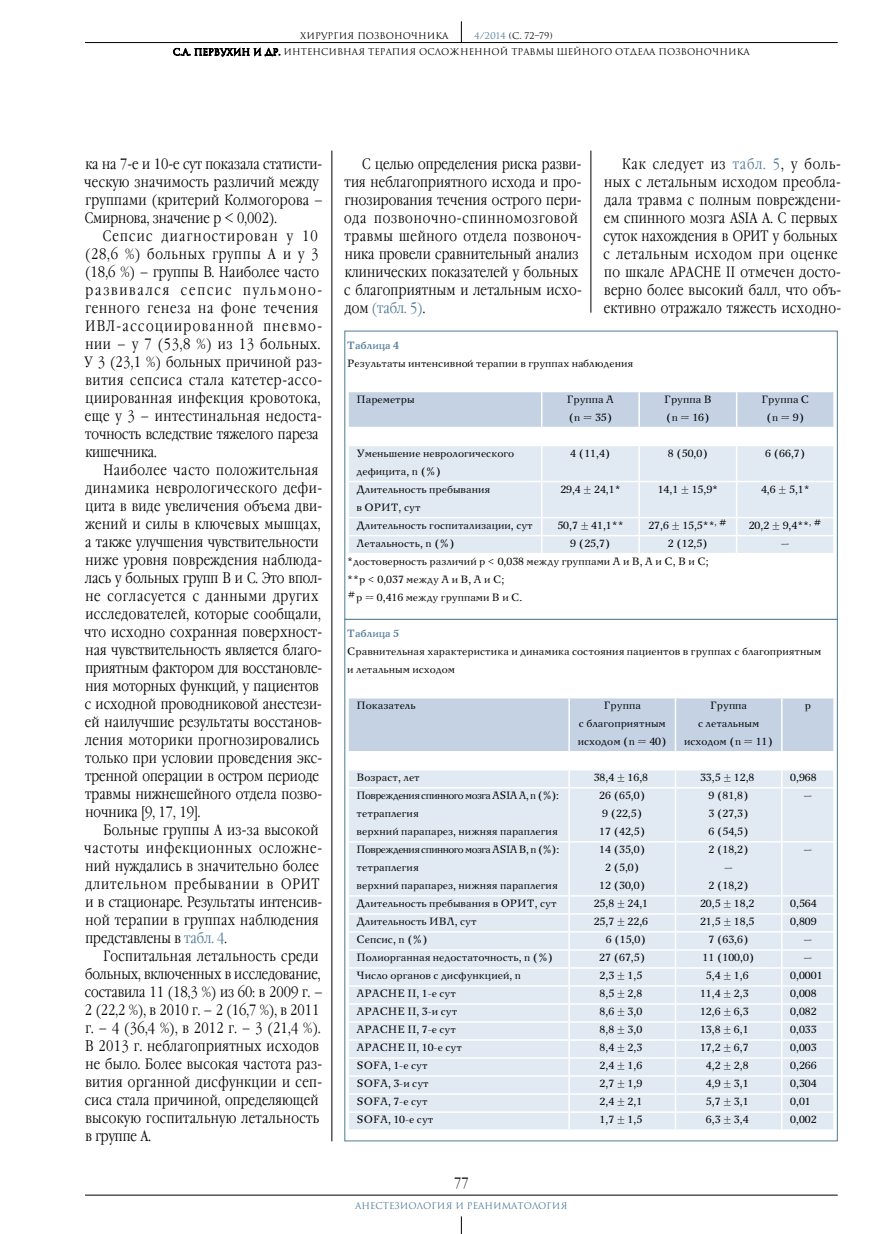
<style>
.page{position:relative;width:893px;height:1234px;background:#fff}
.page>*{position:absolute;margin:0;border:0;box-sizing:border-box;transform-origin:0 0}
.t1{font:300 15px/18px "Garamond Narrow C";letter-spacing:.02em;color:#000}
.t2{font:300 15px/18px "Garamond Narrow C";letter-spacing:.04em;color:#000}
.t3{font:10.5px/18px "New Journal C";color:#000}
.t4{font:700 10.5px "New Journal C";color:#4e7a98}
.t5{font:9px/15.9px "Romul";color:#000}
.t6{font:9px "Romul";color:#4e7a98}
.s1{color:#4e7a98}
</style>
<div class="page">
<hr style="left:85px;top:1194px;width:753px;height:1px;background:#000">
<svg style="left:461px;top:1216px;width:1px;height:17px"></svg>
<hr style="left:85px;top:42px;width:753px;height:1px;background:#000">
<svg style="left:461px;top:21px;width:1px;height:21px"></svg>
<svg style="left:173px;top:48px;width:107px;height:9px"></svg>
<hr style="left:332px;top:150px;width:1px;height:990px;background:#000">
<hr style="left:591px;top:150px;width:1px;height:162px;background:#000">
<svg style="left:344px;top:620px;width:494px;height:521px"></svg>
<svg style="left:344px;top:330px;width:494px;height:290px"></svg>
<p class="t5" style="left:173px;top:28px;width:578px;text-indent:301px"><span class="s1">4/2014</span> (С. 72–79)<br>С.А. Первухин и др. Интенсивная терапия осложненной травмы шейного отдела позвоночника</p>
<p class="t5" style="left:300px;top:28px;width:150px">ХИРУРГИЯ ПОЗВОНОЧНИКА</p>
<p class="t1" style="left:84px;top:155px;width:240px">ка на 7-е и 10-е сут показала статисти&shy;ческую значимость различий между группами (критерий Колмогорова – Смирнова, значение р &lt; 0,002).</p>
<p class="t2" style="left:85px;top:227px;width:239px;text-indent:18px">Сепсис диагностирован у 10 (28,6 %) больных группы А и у 3 (18,6 %) – группы В. Наиболее часто развивался сепсис пульмоно&shy;генного генеза на фоне течения<br>ИВЛ-ассоциированной пневмо&shy;нии – у 7 (53,8 %) из 13 больных.<br>У 3 (23,1 %) больных причиной раз&shy;вития сепсиса стала катетер-ассо&shy;циированная инфекция кровотока, еще у 3 – интестинальная недоста&shy;точность вследствие тяжелого пареза кишечника.</p>
<p class="t1" style="left:84px;top:461px;width:240px;text-indent:19px">Наиболее часто положительная динамика неврологического дефи&shy;цита в виде увеличения объема дви&shy;жений и силы в ключевых мышцах, а также улучшения чувствительности ниже уровня повреждения наблюда&shy;лась у больных групп В и С. Это впол&shy;не согласуется с данными других исследователей, которые сообщали, что исходно сохранная поверхност&shy;ная чувствительность является благо&shy;приятным фактором для восстановле&shy;ния моторных функций, у пациентов с исходной проводниковой анестези&shy;ей наилучшие результаты восстанов&shy;ления моторики прогнозировались только при условии проведения экс&shy;тренной операции в остром периоде травмы нижнешейного отдела позво&shy;ночника [9, 17, 19].</p>
<p class="t1" style="left:84px;top:821px;width:239px;text-indent:19px">Больные группы А из-за высокой частоты инфекционных осложне&shy;ний нуждались в значительно более длительном пребывании в ОРИТ и в стационаре. Результаты интенсив&shy;ной терапии в группах наблюдения представлены в <span class="s1">табл. 4</span>.</p>
<p class="t1" style="left:85px;top:947px;width:240px;text-indent:19px">Госпитальная летальность среди больных, включенных в исследование, составила 11 (18,3 %) из 60: в 2009 г. –<br>2 (22,2 %), в 2010 г. – 2 (16,7 %), в 2011 г. – 4 (36,4 %), в 2012 г. – 3 (21,4 %).<br>В 2013 г. неблагоприятных исходов не было. Более высокая частота раз&shy;вития органной дисфункции и сеп&shy;сиса стала причиной, определяющей высокую госпитальную летальность в группе А.</p>
<p class="t1" style="left:344px;top:155px;width:239px;text-indent:18px">С целью определения риска разви&shy;тия неблагоприятного исхода и про&shy;гнозирования течения острого пери&shy;ода позвоночно-спинномозговой травмы шейного отдела позвоноч&shy;ника провели сравнительный анализ клинических показателей у больных с благоприятным и летальным исхо&shy;дом <span class="s1">(табл. 5)</span>.</p>
<p class="t1" style="left:603px;top:155px;width:239px;text-indent:19px">Как следует из <span class="s1">табл. 5</span>, у боль&shy;ных с летальным исходом преобла&shy;дала травма с полным повреждени&shy;ем спинного мозга ASIA A. С первых суток нахождения в ОРИТ у больных с летальным исходом при оценке по шкале APACHE II отмечен досто&shy;верно более высокий балл, что объ&shy;ективно отражало тяжесть исходно-</p>
<p class="t4" style="left:347px;top:338px;width:53px">Таблица 4</p>
<p class="t3" style="left:347px;top:354px;width:287px">Результаты интенсивной терапии в группах наблюдения</p>
<p class="t3" style="left:357px;top:390px;width:60px">Пареметры</p>
<p class="t3" style="left:567px;top:390px;width:49px">Группа А (n = 35)</p>
<p class="t3" style="left:664px;top:390px;width:49px">Группа В (n = 16)</p>
<p class="t3" style="left:761px;top:390px;width:49px;text-align:center">Группа С (n = 9)</p>
<p class="t3" style="left:357px;top:444px;width:159px">Уменьшение неврологического дефицита, n (%)</p>
<p class="t3" style="left:570px;top:444px;width:42px">4 (11,4)</p>
<p class="t3" style="left:668px;top:444px;width:42px">8 (50,0)</p>
<p class="t3" style="left:765px;top:444px;width:42px">6 (66,7)</p>
<p class="t3" style="left:357px;top:480px;width:135px">Длительность пребывания в ОРИТ, сут</p>
<p class="t3" style="left:560px;top:480px;width:62px">29,4 ± 24,1*</p>
<p class="t3" style="left:658px;top:480px;width:62px">14,1 ± 15,9*</p>
<p class="t3" style="left:761px;top:480px;width:50px">4,6 ± 5,1*</p>
<p class="t3" style="left:357px;top:516px;width:178px">Длительность госпитализации, сут</p>
<p class="t3" style="left:557px;top:516px;width:68px">50,7 ± 41,1**</p>
<p class="t3" style="left:648px;top:516px;width:80px">27,6 ± 15,5**<sup>,</sup> <sup>#</sup></p>
<p class="t3" style="left:749px;top:516px;width:75px">20,2 ± 9,4**<sup>,</sup> <sup>#</sup></p>
<p class="t3" style="left:357px;top:534px;width:100px">Летальность, n (%)</p>
<p class="t3" style="left:570px;top:534px;width:42px">9 (25,7)</p>
<p class="t3" style="left:668px;top:534px;width:42px">2 (12,5)</p>
<p class="t3" style="left:781px;top:534px;width:10px">–</p>
<p class="t3" style="left:347px;top:552px;width:363px">*достоверность различий р &lt; 0,038 между группами А и В, А и С, В и С; **р &lt; 0,037 между А и В, А и С;<br><sup>#</sup>р = 0,416 между группами В и С.</p>
<p class="t4" style="left:347px;top:626px;width:53px">Таблица 5</p>
<p class="t3" style="left:347px;top:642px;width:475px">Сравнительная характеристика и динамика состояния пациентов в группах с благоприятным и летальным исходом</p>
<p class="t3" style="left:357px;top:696px;width:61px">Показатель</p>
<p class="t3" style="left:578px;top:696px;width:91px;text-align:center">Группа<br>с благоприятным исходом (n = 40)</p>
<p class="t3" style="left:684px;top:696px;width:91px;text-align:center">Группа<br>с летальным исходом (n = 11)</p>
<p class="t3" style="left:805px;top:696px;width:8px">р</p>
<p class="t3" style="left:357px;top:768px;width:65px">Возраст, лет</p>
<p class="t3" style="left:594px;top:768px;width:56px">38,4 ± 16,8</p>
<p class="t3" style="left:700px;top:768px;width:56px">33,5 ± 12,8</p>
<p class="t3" style="left:790px;top:768px;width:28px">0,968</p>
<p class="t3" style="left:357px;top:786px;width:204px">Повреждения спинного мозга ASIA A, n (%): тетраплегия<br>верхний парапарез, нижняя параплегия</p>
<p class="t3" style="left:599px;top:786px;width:48px">26 (65,0)<br>9 (22,5)<br>17 (42,5)</p>
<p class="t3" style="left:708px;top:786px;width:42px;text-align:justify">9 (81,8)<br>3 (27,3)<br>6 (54,5)</p>
<p class="t3" style="left:803px;top:786px;width:10px">–</p>
<p class="t3" style="left:357px;top:840px;width:204px">Повреждения спинного мозга ASIA В, n (%): тетраплегия<br>верхний парапарез, нижняя параплегия</p>
<p class="t3" style="left:599px;top:840px;width:48px;text-align:center">14 (35,0)<br>2 (5,0)<br>12 (30,0)</p>
<p class="t3" style="left:708px;top:840px;width:42px;text-align:center">2 (18,2) –<br>2 (18,2)</p>
<p class="t3" style="left:803px;top:840px;width:10px">–</p>
<p class="t3" style="left:357px;top:894px;width:202px">Длительность пребывания в ОРИТ, сут</p>
<p class="t3" style="left:594px;top:894px;width:56px">25,8 ± 24,1</p>
<p class="t3" style="left:700px;top:894px;width:56px">20,5 ± 18,2</p>
<p class="t3" style="left:790px;top:894px;width:28px">0,564</p>
<p class="t3" style="left:357px;top:912px;width:122px">Длительность ИВЛ, сут</p>
<p class="t3" style="left:594px;top:912px;width:56px">25,7 ± 22,6</p>
<p class="t3" style="left:700px;top:912px;width:56px">21,5 ± 18,5</p>
<p class="t3" style="left:790px;top:912px;width:28px">0,809</p>
<p class="t3" style="left:357px;top:930px;width:73px">Сепсис, n (%)</p>
<p class="t3" style="left:606px;top:930px;width:42px">6 (15,0)</p>
<p class="t3" style="left:708px;top:930px;width:42px">7 (63,6)</p>
<p class="t3" style="left:803px;top:930px;width:10px">–</p>
<p class="t3" style="left:357px;top:948px;width:198px">Полиорганная недостаточность, n (%)</p>
<p class="t3" style="left:599px;top:948px;width:48px">27 (67,5)</p>
<p class="t3" style="left:703px;top:948px;width:54px">11 (100,0)</p>
<p class="t3" style="left:803px;top:948px;width:10px">–</p>
<p class="t3" style="left:357px;top:966px;width:166px">Число органов с дисфункцией, n</p>
<p class="t3" style="left:600px;top:966px;width:44px">2,3 ± 1,5</p>
<p class="t3" style="left:706px;top:966px;width:44px">5,4 ± 1,6</p>
<p class="t3" style="left:790px;top:966px;width:34px">0,0001</p>
<p class="t3" style="left:357px;top:984px;width:101px">APACHE II, 1-е сут</p>
<p class="t3" style="left:600px;top:984px;width:44px">8,5 ± 2,8</p>
<p class="t3" style="left:700px;top:984px;width:50px">11,4 ± 2,3</p>
<p class="t3" style="left:790px;top:984px;width:28px">0,008</p>
<p class="t3" style="left:357px;top:1002px;width:102px">APACHE II, 3-и сут</p>
<p class="t3" style="left:600px;top:1002px;width:44px">8,6 ± 3,0</p>
<p class="t3" style="left:700px;top:1002px;width:50px">12,6 ± 6,3</p>
<p class="t3" style="left:790px;top:1002px;width:28px">0,082</p>
<p class="t3" style="left:357px;top:1020px;width:101px">APACHE II, 7-е сут</p>
<p class="t3" style="left:600px;top:1020px;width:44px">8,8 ± 3,0</p>
<p class="t3" style="left:700px;top:1020px;width:50px">13,8 ± 6,1</p>
<p class="t3" style="left:790px;top:1020px;width:28px">0,033</p>
<p class="t3" style="left:357px;top:1038px;width:107px">APACHE II, 10-е сут</p>
<p class="t3" style="left:600px;top:1038px;width:44px">8,4 ± 2,3</p>
<p class="t3" style="left:700px;top:1038px;width:50px">17,2 ± 6,7</p>
<p class="t3" style="left:790px;top:1038px;width:28px">0,003</p>
<p class="t3" style="left:357px;top:1056px;width:73px">SOFA, 1-е сут</p>
<p class="t3" style="left:600px;top:1056px;width:44px">2,4 ± 1,6</p>
<p class="t3" style="left:706px;top:1056px;width:44px">4,2 ± 2,8</p>
<p class="t3" style="left:790px;top:1056px;width:28px">0,266</p>
<p class="t3" style="left:357px;top:1074px;width:74px">SOFA, 3-и сут</p>
<p class="t3" style="left:600px;top:1074px;width:44px">2,7 ± 1,9</p>
<p class="t3" style="left:706px;top:1074px;width:44px">4,9 ± 3,1</p>
<p class="t3" style="left:790px;top:1074px;width:28px">0,304</p>
<p class="t3" style="left:357px;top:1092px;width:73px">SOFA, 7-е сут</p>
<p class="t3" style="left:600px;top:1092px;width:44px">2,4 ± 2,1</p>
<p class="t3" style="left:706px;top:1092px;width:44px">5,7 ± 3,1</p>
<p class="t3" style="left:790px;top:1092px;width:22px">0,01</p>
<p class="t3" style="left:357px;top:1110px;width:79px">SOFA, 10-е сут</p>
<p class="t3" style="left:600px;top:1110px;width:44px">1,7 ± 1,5</p>
<p class="t3" style="left:706px;top:1110px;width:44px">6,3 ± 3,4</p>
<p class="t3" style="left:790px;top:1110px;width:28px">0,002</p>
<p class="t1" style="left:454px;top:1173px;width:16px">77</p>
<p class="t6" style="left:355px;top:1200px;width:214px">Анестезиология и реаниматология</p>
</div>
